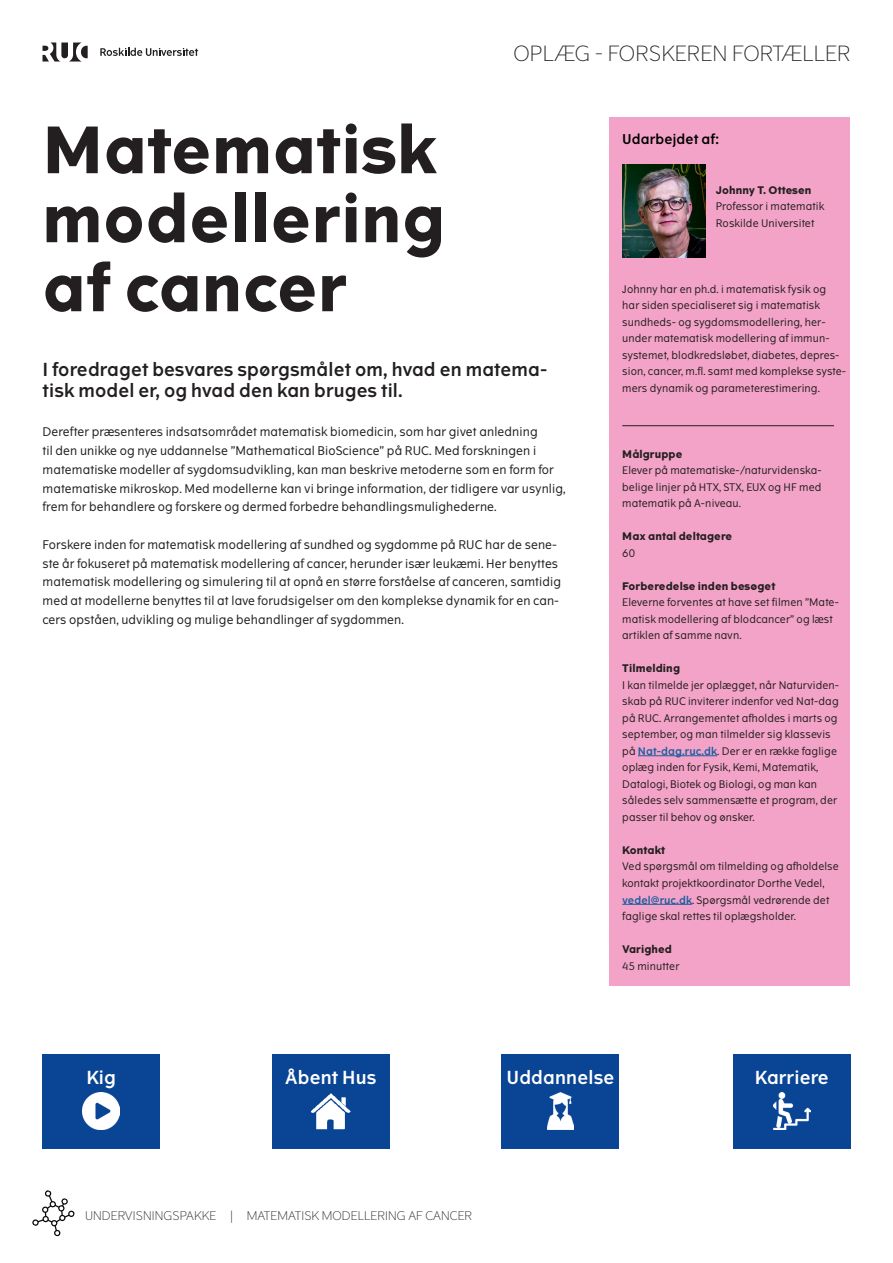
<style>
.page{position:relative;width:893px;height:1263px;background:#fff}
.page>*{position:absolute;margin:0;border:0;box-sizing:border-box;transform-origin:0 0}
.Overskrift{font:700 63.75px "The Wave";letter-spacing:.01em;color:#231f20}
.t1{font:300 21px "The Wave";letter-spacing:.01em;color:#231f20}
.Underoverskrift{font:18px/21.6px "The Wave D Bd";letter-spacing:.01em;color:#231f20}
.Underoverskrift-2{font:18px "The Wave D Bd";letter-spacing:.01em;color:#fff}
.Brødtekst_FAKTABOKS{font:13.5px "The Wave D Bd";letter-spacing:.01em;color:#000}
.Brødtekst{font:12px/18.8px "The Wave";letter-spacing:.01em;color:#231f20}
.t2{font:300 12px "The Wave";letter-spacing:.01em;color:#231f20}
.Brødtekst_FAKTABOKS-2{font:10.5px/16.5px "The Wave";letter-spacing:.01em;color:#231f20}
.Brødtekst_FAKTABOKS-3{font:700 10.5px "The Wave";letter-spacing:.01em;color:#231f20}
.s1{font-family:"The Wave D Bd";color:#175d9e}
</style>
<div class="page">
<div style="left:609px;top:118px;width:241px;height:867px;background:#f4a3c8"></div>
<hr style="left:622px;top:425px;width:212px;height:1px;background:#231f20">
<hr style="left:638px;top:755px;width:79px;height:1px;background:#175d9e">
<hr style="left:622px;top:904px;width:70px;height:1px;background:#175d9e">
<img style="left:622px;top:164px;width:83px;height:94px">
<div style="left:43px;top:1054px;width:117px;height:95px;background:#094594"></div>
<img style="left:83px;top:1092px;width:37px;height:37px">
<div style="left:272px;top:1054px;width:117px;height:95px;background:#094594"></div>
<img style="left:311px;top:1093px;width:40px;height:37px">
<div style="left:502px;top:1054px;width:117px;height:95px;background:#094594"></div>
<img style="left:548px;top:1092px;width:25px;height:37px">
<div style="left:733px;top:1054px;width:117px;height:95px;background:#094594"></div>
<img style="left:773px;top:1092px;width:37px;height:37px">
<svg style="left:32px;top:1190px;width:43px;height:47px"></svg>
<svg style="left:43px;top:43px;width:45px;height:19px"></svg>
<svg style="left:100px;top:48px;width:98px;height:8px"></svg>
<h2 class="t1" style="left:513px;top:40px;width:339px">OPLÆG - FORSKEREN FORTÆLLER</h2>
<p class="Overskrift" style="left:43px;top:109px;width:395px">Matematisk</p>
<p class="Overskrift" style="left:43px;top:178px;width:404px">modellering</p>
<p class="Overskrift" style="left:43px;top:247px;width:306px">af cancer</p>
<p class="Underoverskrift" style="left:43px;top:358px;width:506px">I foredraget besvares spørgsmålet om, hvad en matema&shy;tisk model er, og hvad den kan bruges til.</p>
<p class="Brødtekst" style="left:43px;top:422px;width:525px">Derefter præsenteres indsatsområdet matematisk biomedicin, som har givet anledning<br>til den unikke og nye uddannelse ”Mathematical BioScience” på RUC. Med forskningen i matematiske modeller af sygdomsudvikling, kan man beskrive metoderne som en form for matematiske mikroskop. Med modellerne kan vi bringe information, der tidligere var usynlig, frem for behandlere og forskere og dermed forbedre behandlingsmulighederne.</p>
<p class="Brødtekst" style="left:43px;top:535px;width:520px">Forskere inden for matematisk modellering af sundhed og sygdomme på RUC har de sene&shy;ste år fokuseret på matematisk modellering af cancer, herunder især leukæmi. Her benyttes matematisk modellering og simulering til at opnå en større forståelse af canceren, samtidig med at modellerne benyttes til at lave forudsigelser om den komplekse dynamik for en can&shy;cers opståen, udvikling og mulige behandlinger af sygdommen.</p>
<p class="Brødtekst_FAKTABOKS" style="left:622px;top:131px;width:99px">Udarbejdet af:</p>
<p class="Brødtekst_FAKTABOKS-3" style="left:716px;top:183px;width:97px">Johnny T. Ottesen</p>
<p class="Brødtekst_FAKTABOKS-2" style="left:716px;top:198px;width:110px">Professor i matematik</p>
<p class="Brødtekst_FAKTABOKS-2" style="left:716px;top:215px;width:100px">Roskilde Universitet</p>
<p class="Brødtekst_FAKTABOKS-2" style="left:622px;top:281px;width:225px">Johnny har en ph.d. i matematisk fysik og<br>har siden specialiseret sig i matematisk sundheds- og sygdomsmodellering, her&shy;under matematisk modellering af immun&shy;systemet, blodkredsløbet, diabetes, depres&shy;sion, cancer, m.fl. samt med komplekse syste&shy;mers dynamik og parameterestimering.</p>
<p class="Brødtekst_FAKTABOKS-3" style="left:622px;top:447px;width:62px">Målgruppe</p>
<p class="Brødtekst_FAKTABOKS-2" style="left:622px;top:462px;width:201px;text-align:justify">Elever på matematiske-/naturvidenska&shy;belige linjer på HTX, STX, EUX og HF med matematik på A-niveau.</p>
<p class="Brødtekst_FAKTABOKS-3" style="left:622px;top:530px;width:112px">Max antal deltagere</p>
<p class="Brødtekst_FAKTABOKS-2" style="left:622px;top:545px;width:14px">60</p>
<p class="Brødtekst_FAKTABOKS-3" style="left:622px;top:579px;width:155px">Forberedelse inden besøget</p>
<p class="Brødtekst_FAKTABOKS-2" style="left:622px;top:594px;width:218px">Eleverne forventes at have set filmen ”Mate&shy;matisk modellering af blodcancer” og læst artiklen af samme navn.</p>
<p class="Brødtekst_FAKTABOKS-3" style="left:622px;top:662px;width:59px">Tilmelding</p>
<p class="Brødtekst_FAKTABOKS-2" style="left:622px;top:677px;width:218px">I kan tilmelde jer oplægget, når Naturviden&shy;skab på RUC inviterer indenfor ved Nat-dag på RUC. Arrangementet afholdes i marts og september, og man tilmelder sig klassevis på <span class="s1">Nat-dag.ruc.dk</span>. Der er en række faglige oplæg inden for Fysik, Kemi, Matematik, Datalogi, Biotek og Biologi, og man kan således selv sammensætte et program, der passer til behov og ønsker.</p>
<p class="Brødtekst_FAKTABOKS-3" style="left:622px;top:843px;width:44px">Kontakt</p>
<p class="Brødtekst_FAKTABOKS-2" style="left:622px;top:858px;width:218px">Ved spørgsmål om tilmelding og afholdelse kontakt projektkoordinator Dorthe Vedel, <span class="s1">vedel@ruc.dk</span>. Spørgsmål vedrørende det faglige skal rettes til oplægsholder.</p>
<p class="Brødtekst_FAKTABOKS-3" style="left:622px;top:942px;width:51px">Varighed</p>
<p class="Brødtekst_FAKTABOKS-2" style="left:622px;top:957px;width:59px">45 minutter</p>
<p class="Underoverskrift-2" style="left:86px;top:1066px;width:31px">Kig</p>
<p class="Underoverskrift-2" style="left:285px;top:1066px;width:93px">Åbent Hus</p>
<p class="Underoverskrift-2" style="left:506px;top:1066px;width:110px">Uddannelse</p>
<p class="Underoverskrift-2" style="left:755px;top:1066px;width:76px">Karriere</p>
<p class="t2" style="left:85px;top:1208px;width:389px">UNDERVISNINGSPAKKE | MATEMATISK MODELLERING AF CANCER</p>
</div>
